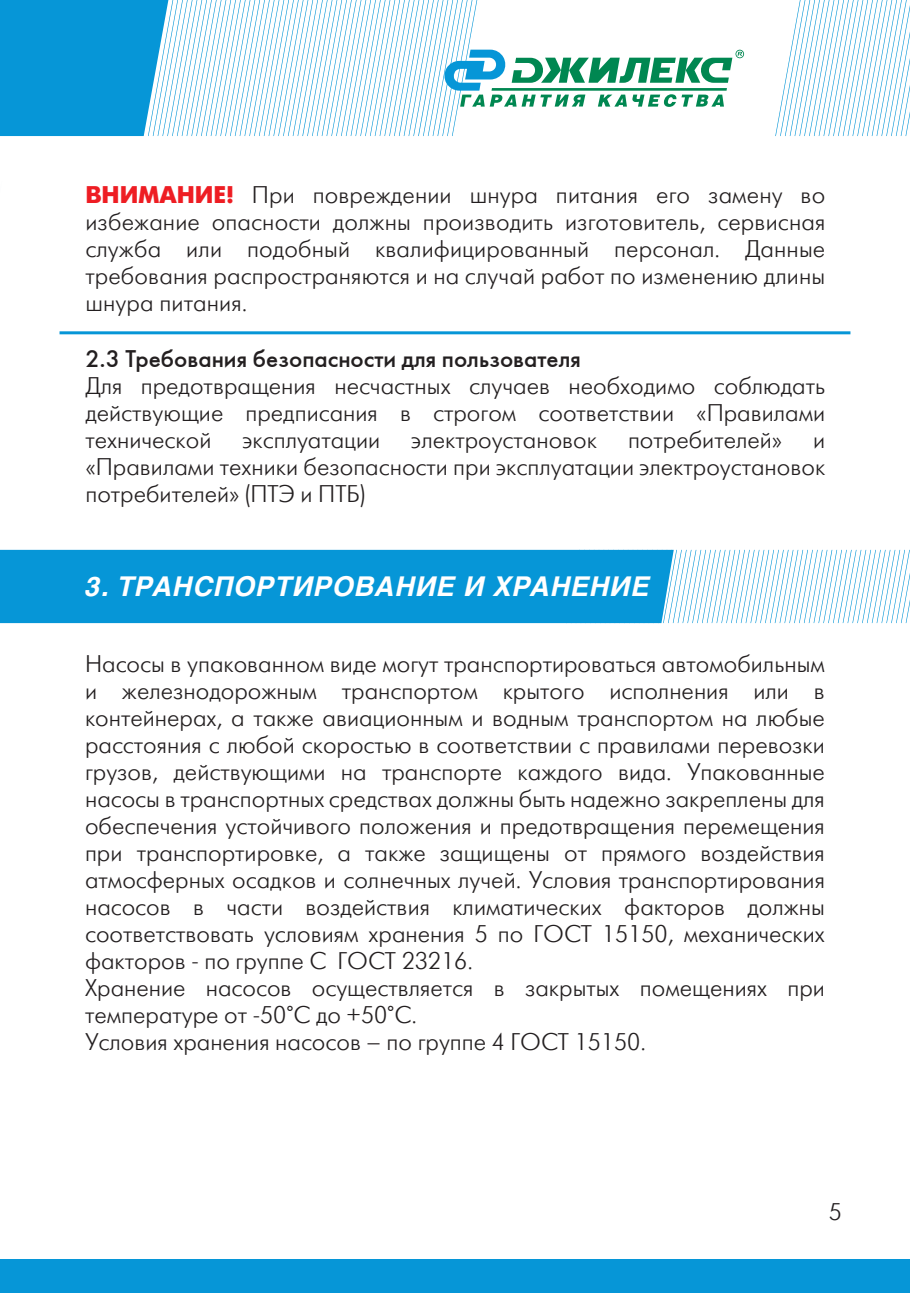
<style>
.page{position:relative;width:910px;height:1293px;background:#fff}
.page>*{position:absolute;margin:0;border:0;box-sizing:border-box;transform-origin:0 0}
.t1{font:italic 700 27px "Helios";letter-spacing:.03em;color:#fff}
.t2{font:24px/27px "Futuris Light C";color:#231f20;text-align:justify}
.t3{font:24px "Futuris C";color:#231f20}
.s1{font-family:"Futuris C";font-weight:700;color:#ee1d23}
</style>
<div class="page">
<svg style="left:735px;top:50px;width:9px;height:8px"></svg>
<svg style="left:736px;top:51px;width:7px;height:6px"></svg>
<svg style="left:738px;top:52px;width:4px;height:4px"></svg>
<svg style="left:0;top:0;width:732px;height:136px"></svg>
<svg style="left:775px;top:0;width:135px;height:136px"></svg>
<div style="left:0;top:1258px;width:910px;height:35px;background:#0696d7"></div>
<hr style="left:60px;top:331px;width:790px;height:3px;background:#0696d7">
<div style="left:0;top:550px;width:566px;height:73px;background:#0696d7"></div>
<svg style="left:566px;top:550px;width:344px;height:73px"></svg>
<p class="t2" style="left:85px;top:182px;width:741px"><span class="s1">ВНИМАНИЕ!</span> При повреждении шнура питания его замену во избежание опасности должны производить изготовитель, сервисная служба или подобный квалифицированный персонал. Данные требования распространяются и на случай работ по изменению длины шнура питания.</p>
<p class="t3" style="left:85px;top:344px;width:497px">2.3 Требования безопасности для пользователя</p>
<p class="t2" style="left:85px;top:373px;width:741px">Для предотвращения несчастных случаев необходимо соблюдать действующие предписания в строгом соответствии «Правилами технической</p>
<p class="t2" style="left:242px;top:427px;width:139px">эксплуатации</p>
<p class="t2" style="left:411px;top:427px;width:187px">электроустановок</p>
<p class="t2" style="left:628px;top:427px;width:156px">потребителей»</p>
<p class="t2" style="left:85px;top:427px;width:741px;text-indent:728px">и «Правилами техники безопасности при эксплуатации электроустановок потребителей» (ПТЭ и ПТБ)</p>
<p class="t1" style="left:85px;top:570px;width:566px">3. ТРАНСПОРТИРОВАНИЕ И ХРАНЕНИЕ</p>
<p class="t2" style="left:85px;top:651px;width:741px">Насосы в упакованном виде могут транспортироваться автомобильным и железнодорожным транспортом крытого исполнения или в контейнерах, а также авиационным и водным транспортом на любые расстояния с любой скоростью в соответствии с правилами перевозки грузов, действующими на транспорте каждого вида. Упакованные насосы в транспортных средствах должны быть надежно закреплены для обеспечения устойчивого положения и предотвращения перемещения при транспортировке, а также защищены от прямого воздействия атмосферных осадков и солнечных лучей. Условия транспортирования насосов в части воздействия климатических факторов должны соответствовать условиям хранения 5 по ГОСТ 15150, механических факторов - по группе С ГОСТ 23216.</p>
<p class="t2" style="left:85px;top:975px;width:741px">Хранение насосов осуществляется в закрытых помещениях при температуре от -50°С до +50°С.</p>
<p class="t2" style="left:85px;top:1029px;width:562px">Условия хранения насосов – по группе 4 ГОСТ 15150.</p>
<p class="t2" style="left:829px;top:1198px;width:15px">5</p>
</div>
